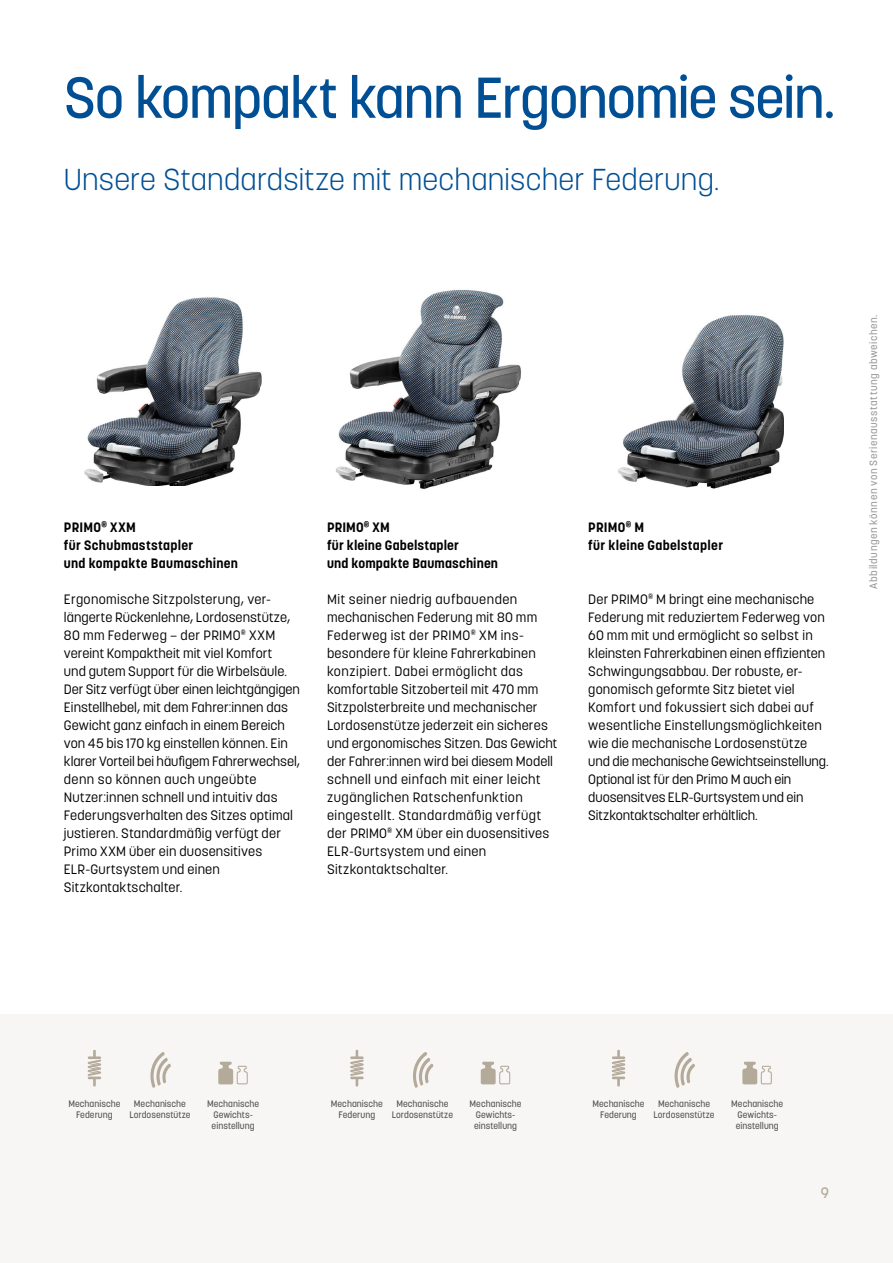
<style>
.page{position:relative;width:893px;height:1263px;background:#fff}
.page>*{position:absolute;margin:0;border:0;box-sizing:border-box;transform-origin:0 0}
.t1{font:500 57px "Korolev";letter-spacing:-.03em;color:#004f94}
.t2{font:300 30px "Korolev";letter-spacing:.01em;color:#004f94}
.t3{font:500 15px "Korolev";color:#b4aa9a}
.t4{font:13.5px/18px "Korolev";letter-spacing:.015em;color:#000}
.t5{font:700 13.5px/18px "Korolev";letter-spacing:.02em;color:#000}
.t6{font:500 10.5px "Korolev";letter-spacing:.05em;color:#9c9d9d}
.t7{font:500 9.3px/11.2px "Korolev";letter-spacing:.005em;color:#565656;text-align:center}
</style>
<div class="page">
<div style="left:0;top:1015px;width:893px;height:248px;background:#f7f6f4"></div>
<img style="left:84px;top:297px;width:178px;height:189px">
<svg style="left:150px;top:1052px;width:21px;height:36px"></svg>
<svg style="left:218px;top:1062px;width:30px;height:23px"></svg>
<svg style="left:88px;top:1050px;width:13px;height:36px"></svg>
<svg style="left:413px;top:1052px;width:20px;height:36px"></svg>
<svg style="left:481px;top:1062px;width:30px;height:23px"></svg>
<svg style="left:350px;top:1050px;width:14px;height:36px"></svg>
<svg style="left:674px;top:1052px;width:21px;height:36px"></svg>
<svg style="left:742px;top:1062px;width:30px;height:23px"></svg>
<svg style="left:612px;top:1050px;width:13px;height:36px"></svg>
<img style="left:336px;top:289px;width:185px;height:200px">
<img style="left:618px;top:315px;width:166px;height:174px">
<h1 class="t1" style="left:64px;top:62px;width:773px">So kompakt kann Ergonomie sein.</h1>
<h2 class="t2" style="left:64px;top:160px;width:657px">Unsere Standardsitze mit mechanischer Federung.</h2>
<p class="t5" style="left:64px;top:518px;width:176px">PRIMO<sup>®</sup> XXM<br>für Schubmaststapler<br>und kompakte Baumaschinen</p>
<p class="t4" style="left:64px;top:590px;width:238px">Ergonomische Sitzpolsterung, ver&shy;längerte Rückenlehne, Lordosenstütze, 80 mm Federweg – der PRIMO<sup>®</sup> XXM vereint Kompaktheit mit viel Komfort<br>und gutem Support für die Wirbelsäule.<br>Der Sitz verfügt über einen leichtgängigen Einstellhebel, mit dem Fahrer:innen das Gewicht ganz einfach in einem Bereich von 45 bis 170 kg einstellen können. Ein klarer Vorteil bei häufigem Fahrerwechsel, denn so können auch ungeübte Nutzer:innen schnell und intuitiv das Federungsverhalten des Sitzes optimal justieren. Standardmäßig verfügt der Primo XXM über ein duosensitives ELR-Gurtsystem und einen Sitzkontaktschalter.</p>
<p class="t5" style="left:327px;top:518px;width:172px">PRIMO<sup>®</sup> XM<br>für kleine Gabelstapler<br>und kompakte Baumaschinen</p>
<p class="t4" style="left:327px;top:590px;width:232px">Mit seiner niedrig aufbauenden mechanischen Federung mit 80 mm Federweg ist der PRIMO<sup>®</sup> XM ins&shy;besondere für kleine Fahrerkabinen konzipiert. Dabei ermöglicht das komfortable Sitzoberteil mit 470 mm Sitzpolsterbreite und mechanischer Lordosenstütze jederzeit ein sicheres und ergonomisches Sitzen. Das Gewicht der Fahrer:innen wird bei diesem Modell schnell und einfach mit einer leicht zugänglichen Ratschenfunktion eingestellt. Standardmäßig verfügt der PRIMO<sup>®</sup> XM über ein duosensitives ELR-Gurtsystem und einen Sitzkontaktschalter.</p>
<p class="t5" style="left:588px;top:518px;width:136px">PRIMO<sup>®</sup> M<br>für kleine Gabelstapler</p>
<p class="t4" style="left:588px;top:590px;width:242px">Der PRIMO<sup>®</sup> M bringt eine mechanische Federung mit reduziertem Federweg von 60 mm mit und ermöglicht so selbst in kleinsten Fahrerkabinen einen effizienten Schwingungsabbau. Der robuste, er&shy;gonomisch geformte Sitz bietet viel Komfort und fokussiert sich dabei auf wesentliche Einstellungsmöglichkeiten wie die mechanische Lordosenstütze und die mechanische Gewichtseinstellung.<br>Optional ist für den Primo M auch ein duosensitves ELR-Gurtsystem und ein Sitzkontaktschalter erhältlich.</p>
<p class="t6" style="left:867px;top:588px;width:275px;rotate:-90deg">Abbildungen können von Serienausstattung abweichen.</p>
<p class="t7" style="left:68px;top:1097px;width:54px">Mechanische<br>Federung</p>
<p class="t7" style="left:392px;top:1098px;width:63px">Mechanische<br>Lordosenstütze</p>
<p class="t7" style="left:470px;top:1097px;width:54px">Mechanische<br>Gewichts&shy;einstellung</p>
<p class="t7" style="left:129px;top:1098px;width:63px">Mechanische<br>Lordosenstütze</p>
<p class="t7" style="left:207px;top:1097px;width:54px">Mechanische<br>Gewichts&shy;einstellung</p>
<p class="t7" style="left:331px;top:1097px;width:54px">Mechanische<br>Federung</p>
<p class="t7" style="left:653px;top:1098px;width:63px">Mechanische<br>Lordosenstütze</p>
<p class="t7" style="left:731px;top:1097px;width:54px">Mechanische<br>Gewichts&shy;einstellung</p>
<p class="t7" style="left:592px;top:1097px;width:54px">Mechanische<br>Federung</p>
<p class="t3" style="left:820px;top:1183px;width:10px">9</p>
</div>
